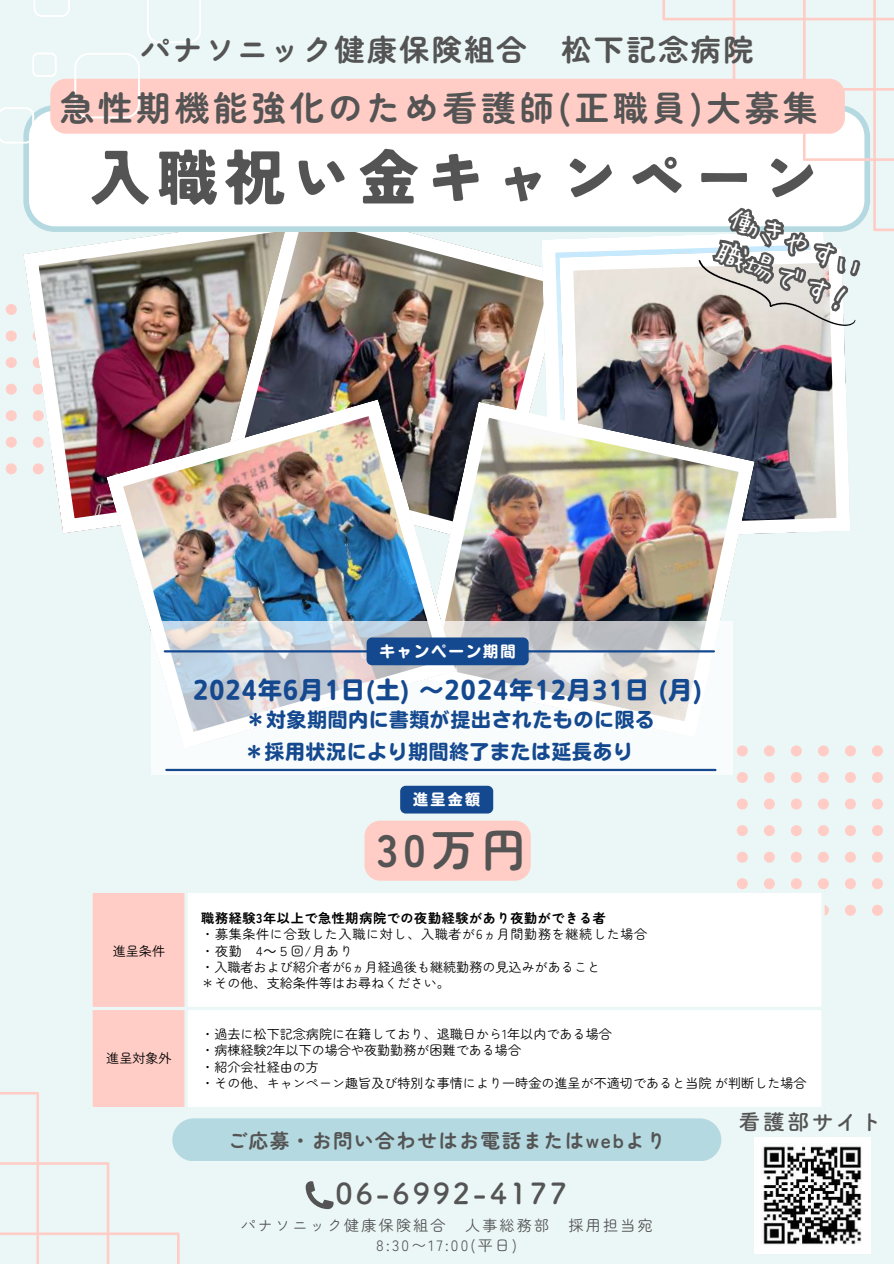
<style>
.page{position:relative;width:894px;height:1264px;background:#fff}
.page>*{position:absolute;margin:0;border:0;box-sizing:border-box;transform-origin:0 0}
.t1{font:900 60.45px "Tsunagi Gothic";letter-spacing:.11em;color:#545454}
.t2{font:700 45.15px "Zen Maru Gothic";color:#545454}
.t3{font:700 34.5px "Zen Maru Gothic";letter-spacing:.11em;color:#545454}
.t4{font:700 30px "Zen Maru Gothic";letter-spacing:.08em;color:#545454}
.t5{font:28.65px "Canva Tsuku A Rd Gothic Std B";letter-spacing:.1em;color:#545454}
.t6{font:28.35px "Hui Font P";color:#fff}
.t7{font:24px "Nud Motoya Maru Std W6";letter-spacing:.05em;color:#15498f}
.t8{font:22.05px "Canva Tsuku A Rd Gothic Std B";letter-spacing:.1em;color:#545454}
.t9{font:19.5px/31.3px "Nud Motoya Maru Std W6";letter-spacing:.05em;color:#15498f}
.t10{font:700 19.5px "Zen Maru Gothic";letter-spacing:.08em;color:#545454}
.t11{font:15px "Zen Maru Gothic";letter-spacing:.15em;color:#545454}
.t12{font:15px "Nud Motoya Maru Std W6";letter-spacing:.15em;color:#fff}
.t13{font:13.05px/16.4px "Zen Maru Gothic";color:#000}
.t14{font:700 13.05px "Zen Maru Gothic";letter-spacing:.05em;color:#000}
.s1{font-family:"Noto Sans CJ Ksc"}
</style>
<div class="page">
<div style="left:0;top:0;width:893px;height:1263px;background:#ebf6f6"></div>
<svg style="left:6px;top:304px;width:11px;height:11px"></svg>
<svg style="left:6px;top:330px;width:11px;height:11px"></svg>
<svg style="left:6px;top:357px;width:11px;height:11px"></svg>
<svg style="left:6px;top:383px;width:11px;height:11px"></svg>
<svg style="left:6px;top:410px;width:11px;height:11px"></svg>
<svg style="left:6px;top:437px;width:11px;height:10px"></svg>
<svg style="left:6px;top:463px;width:11px;height:11px"></svg>
<img style="left:23px;top:232px;width:198px;height:301px">
<img style="left:221px;top:232px;width:320px;height:170px">
<svg style="left:541px;top:235px;width:150px;height:167px"></svg>
<img style="left:559px;top:249px;width:291px;height:285px">
<img style="left:455px;top:402px;width:299px;height:335px">
<img style="left:106px;top:399px;width:349px;height:232px">
<svg style="left:23px;top:144px;width:668px;height:88px;background:#f9fcfc"></svg>
<svg style="left:662px;top:0;width:231px;height:231px"></svg>
<svg style="left:737px;top:745px;width:10px;height:11px"></svg>
<svg style="left:764px;top:745px;width:10px;height:11px"></svg>
<svg style="left:791px;top:745px;width:10px;height:11px"></svg>
<svg style="left:818px;top:745px;width:10px;height:11px"></svg>
<svg style="left:845px;top:745px;width:10px;height:11px"></svg>
<svg style="left:872px;top:745px;width:10px;height:11px"></svg>
<svg style="left:737px;top:772px;width:10px;height:11px"></svg>
<svg style="left:764px;top:772px;width:10px;height:11px"></svg>
<svg style="left:791px;top:772px;width:10px;height:11px"></svg>
<svg style="left:818px;top:772px;width:10px;height:11px"></svg>
<svg style="left:845px;top:772px;width:10px;height:11px"></svg>
<svg style="left:872px;top:772px;width:10px;height:11px"></svg>
<svg style="left:737px;top:798px;width:10px;height:11px"></svg>
<svg style="left:764px;top:798px;width:10px;height:11px"></svg>
<svg style="left:791px;top:798px;width:10px;height:11px"></svg>
<svg style="left:818px;top:798px;width:10px;height:11px"></svg>
<svg style="left:845px;top:798px;width:10px;height:11px"></svg>
<svg style="left:872px;top:798px;width:10px;height:11px"></svg>
<svg style="left:737px;top:825px;width:10px;height:11px"></svg>
<svg style="left:764px;top:825px;width:10px;height:11px"></svg>
<svg style="left:791px;top:825px;width:10px;height:11px"></svg>
<svg style="left:818px;top:825px;width:10px;height:11px"></svg>
<svg style="left:845px;top:825px;width:10px;height:11px"></svg>
<svg style="left:872px;top:825px;width:10px;height:11px"></svg>
<svg style="left:737px;top:851px;width:10px;height:11px"></svg>
<svg style="left:764px;top:851px;width:10px;height:11px"></svg>
<svg style="left:791px;top:851px;width:10px;height:11px"></svg>
<svg style="left:818px;top:851px;width:10px;height:11px"></svg>
<svg style="left:845px;top:851px;width:10px;height:11px"></svg>
<svg style="left:872px;top:851px;width:10px;height:11px"></svg>
<svg style="left:737px;top:878px;width:10px;height:11px"></svg>
<svg style="left:764px;top:878px;width:10px;height:11px"></svg>
<svg style="left:791px;top:878px;width:10px;height:11px"></svg>
<svg style="left:818px;top:878px;width:10px;height:11px"></svg>
<svg style="left:845px;top:878px;width:10px;height:11px"></svg>
<svg style="left:872px;top:878px;width:10px;height:11px"></svg>
<svg style="left:824px;top:905px;width:4px;height:10px"></svg>
<svg style="left:845px;top:905px;width:10px;height:10px"></svg>
<svg style="left:872px;top:905px;width:10px;height:10px"></svg>
<svg style="left:0;top:893px;width:186px;height:370px"></svg>
<div style="left:188px;top:893px;width:633px;height:213px;background:#fff"></div>
<svg style="left:89px;top:893px;width:4px;height:213px"></svg>
<svg style="left:184px;top:893px;width:2px;height:213px"></svg>
<svg style="left:89px;top:1006px;width:732px;height:4px"></svg>
<svg style="left:89px;top:1106px;width:732px;height:4px"></svg>
<svg style="left:305px;top:1181px;width:28px;height:28px"></svg>
<div style="left:172px;top:1118px;width:549px;height:43px;background:#b5d9e0;border-radius:21px"></div>
<svg style="left:34px;top:0;width:36px;height:17px"></svg>
<svg style="left:147px;top:0;width:54px;height:43px"></svg>
<svg style="left:0;top:52px;width:844px;height:92px"></svg>
<img style="left:754px;top:1137px;width:116px;height:116px">
<svg style="left:151px;top:621px;width:581px;height:153px;fill:#f9fcfc"></svg>
<hr style="left:165px;top:650px;width:548px;height:2px;background:#15498f">
<hr style="left:166px;top:768px;width:549px;height:3px;background:#15498f">
<div style="left:364px;top:820px;width:166px;height:60px;background:#ffcdc5"></div>
<svg style="left:691px;top:199px;width:177px;height:138px;background:#c8c7c5"></svg>
<div style="left:366px;top:637px;width:162px;height:28px;background:#15498f"></div>
<div style="left:400px;top:785px;width:93px;height:28px;background:#15498f"></div>
<h3 class="t4" style="left:140px;top:27px;width:614px">パナソニック健康保険組合 松下記念病院</h3>
<h3 class="t3" style="left:60px;top:81px;width:759px">急性期機能強化のため看護師(正職員)大募集</h3>
<h1 class="t1" style="left:90px;top:147px;width:732px">入職祝い金キャンペーン</h1>
<h3 class="t6" style="left:724px;top:235px;width:141px;rotate:22deg">職場です！</h3>
<h3 class="t6" style="left:737px;top:202px;width:139px;rotate:22deg">働きやすい</h3>
<p class="t12" style="left:379px;top:643px;width:137px">キャンペーン期間</p>
<h3 class="t7" style="left:193px;top:678px;width:510px">2024年6月 1日 (土) ～2024年12月 31日 (月 )</h3>
<h3 class="t9" style="left:244px;top:704px;width:411px">＊対象期間内に書類が提出されたものに限る＊採用状況により期間終了または延長あり</h3>
<p class="t12" style="left:413px;top:792px;width:68px">進呈金額</p>
<p class="t13" style="left:113px;top:941px;width:54px">進呈条件</p>
<p class="t13" style="left:106px;top:1048px;width:67px">進呈対象外</p>
<h2 class="t2" style="left:376px;top:815px;width:151px">30万円</h2>
<p class="t14" style="left:201px;top:907px;width:406px">職務経験3年以上で急性期病院での夜勤経験があり夜勤ができる者</p>
<p class="t13" style="left:201px;top:925px;width:447px">・募集条件に合致した入職に対し、入職者が6ヵ月間勤務を継続した場合・夜勤 4<span class="s1">～</span>５回/月あり<br>・入職者および紹介者が6ヵ月経過後も継続勤務の見込みがあること<br>＊その他、支給条件等はお尋ねください。</p>
<p class="t13" style="left:201px;top:1025px;width:606px">・過去に松下記念病院に在籍しており、退職日から1年以内である場合<br>・病棟経験2年以下の場合や夜勤勤務が困難である場合<br>・紹介会社経由の方<br>・その他、キャンペーン趣旨及び特別な事情により一時金の進呈が不適切であると当院が判断した場合</p>
<h3 class="t10" style="left:228px;top:1125px;width:439px">ご応募・お問い合わせはお電話またはwebより</h3>
<h3 class="t5" style="left:335px;top:1179px;width:233px">06-6992-4177</h3>
<p class="t11" style="left:241px;top:1213px;width:206px">パナソニック健康保険組合</p>
<p class="t11" style="left:465px;top:1213px;width:85px">人事総務部</p>
<p class="t11" style="left:568px;top:1213px;width:85px">採用担当宛</p>
<p class="t11" style="left:376px;top:1233px;width:142px">8:30〜17:00(平日)</p>
<h3 class="t8" style="left:738px;top:1110px;width:145px">看護部サイト</h3>
</div>
